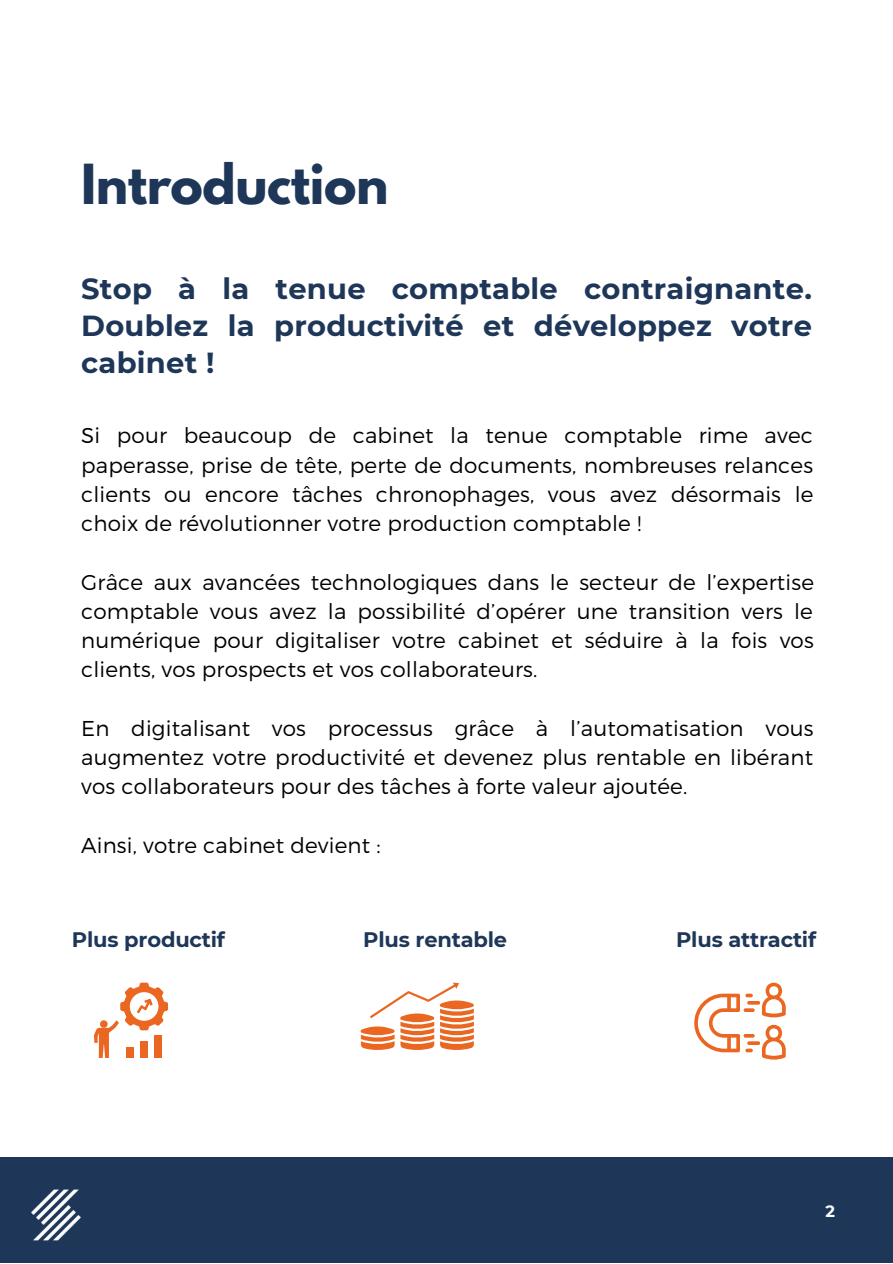
<style>
.page{position:relative;width:893px;height:1264px;background:#fff}
.page>*{position:absolute;margin:0;border:0;box-sizing:border-box;transform-origin:0 0}
.t1{font:700 48.9px "League Spartan";letter-spacing:-.01em;color:#1e3758}
.t2{font:700 28.95px/37px "Montserrat";letter-spacing:.01em;color:#1e3758;text-align:justify}
.t3{font:300 21.45px/29.2px "Montserrat";letter-spacing:.01em;color:#000;text-align:justify}
.t4{font:700 21px "Montserrat";letter-spacing:-.01em;color:#1e3758}
.t5{font:700 16.2px "Montserrat";color:#fff}
</style>
<div class="page">
<div style="left:0;top:1157px;width:892px;height:105px;background:#1e3758"></div>
<svg style="left:94px;top:982px;width:74px;height:75px"></svg>
<svg style="left:360px;top:982px;width:114px;height:67px"></svg>
<svg style="left:694px;top:982px;width:91px;height:78px"></svg>
<img style="left:31px;top:1189px;width:50px;height:52px">
<p class="t1" style="left:81px;top:160px;width:309px">Introduction</p>
<p class="t2" style="left:81px;top:270px;width:732px">Stop à la tenue comptable contraignante.<br>Doublez la productivité et développez votre cabinet !</p>
<p class="t3" style="left:81px;top:420px;width:733px">Si pour beaucoup de cabinet la tenue comptable rime avec paperasse, prise de tête, perte de documents, nombreuses relances clients ou encore tâches chronophages, vous avez désormais le choix de révolutionner votre production comptable !</p>
<p class="t3" style="left:81px;top:566px;width:734px">Grâce aux avancées technologiques dans le secteur de l’expertise comptable vous avez la possibilité d’opérer une transition vers le numérique pour digitaliser votre cabinet et séduire à la fois vos clients, vos prospects et vos collaborateurs.</p>
<p class="t3" style="left:81px;top:712px;width:733px">En digitalisant vos processus grâce à l’automatisation vous augmentez votre productivité et devenez plus rentable en libérant vos collaborateurs pour des tâches à forte valeur ajoutée.</p>
<p class="t3" style="left:81px;top:829px;width:301px">Ainsi, votre cabinet devient :</p>
<p class="t4" style="left:72px;top:926px;width:155px">Plus productif</p>
<p class="t4" style="left:363px;top:926px;width:145px">Plus rentable</p>
<p class="t4" style="left:676px;top:926px;width:142px">Plus attractif</p>
<p class="t5" style="left:825px;top:1201px;width:11px">2</p>
</div>
